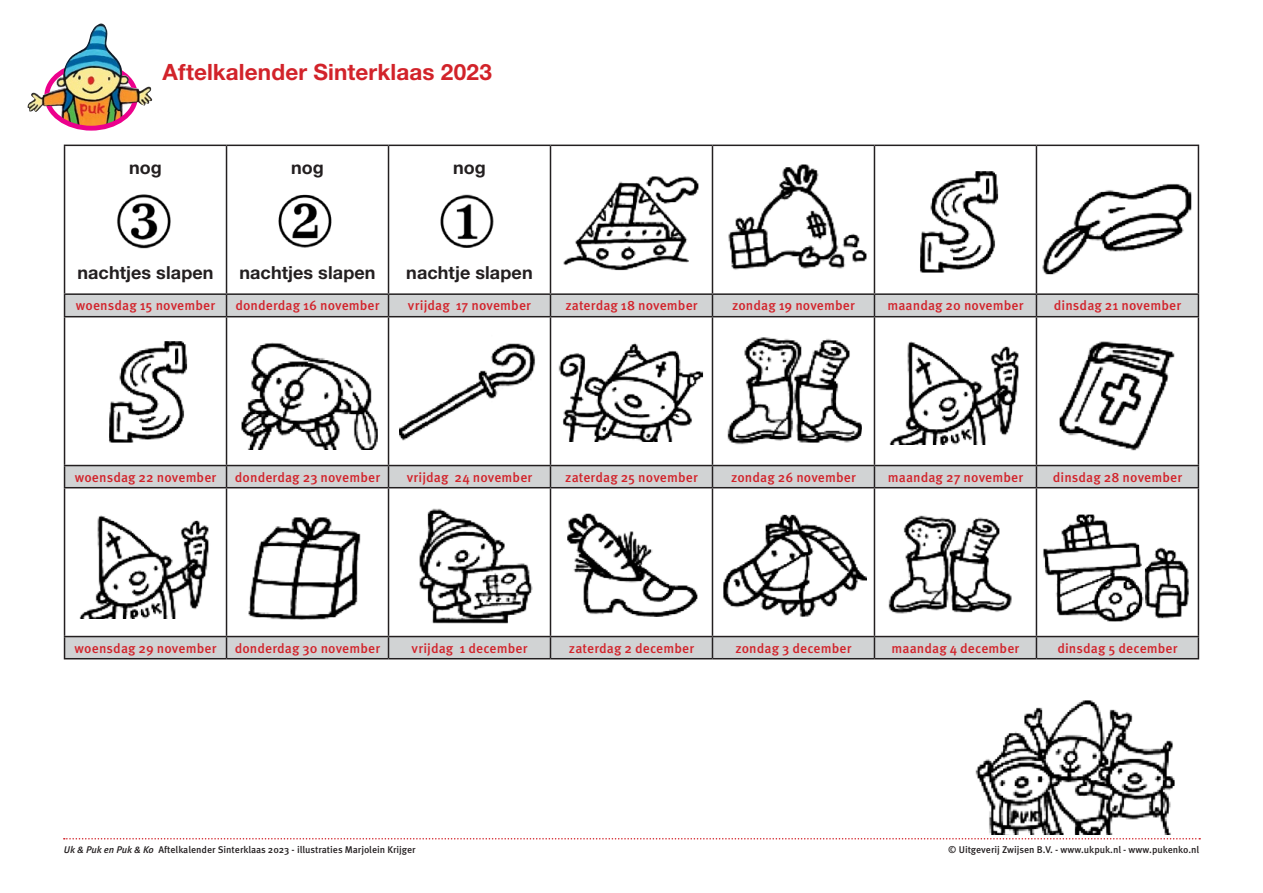
<style>
.page{position:relative;width:1263px;height:893px;background:#fff}
.page>*{position:absolute;margin:0;border:0;box-sizing:border-box;transform-origin:0 0}
.t1{font:700 22.5px "Helvetica Neue LT Std";letter-spacing:.005em;color:#d2232a}
.t2{font:700 18px "Helvetica Neue LT Std";letter-spacing:.005em;color:#231f20}
.t3{font:500 13.5px "Meta OT";letter-spacing:.005em;color:#d2232a}
.t4{font:500 9.75px "Meta OT";color:#231f20}
.s1{font-style:italic}
</style>
<div class="page">
<svg style="left:65px;top:295px;width:1133px;height:363px"></svg>
<hr style="left:64px;top:145px;width:162px;height:1px;background:#231f20">
<hr style="left:64px;top:146px;width:1px;height:147px;background:#231f20">
<hr style="left:226px;top:145px;width:162px;height:1px;background:#231f20">
<hr style="left:226px;top:146px;width:1px;height:147px;background:#231f20">
<hr style="left:388px;top:145px;width:162px;height:1px;background:#231f20">
<hr style="left:388px;top:146px;width:1px;height:147px;background:#231f20">
<hr style="left:550px;top:145px;width:162px;height:1px;background:#231f20">
<hr style="left:550px;top:146px;width:1px;height:147px;background:#231f20">
<hr style="left:712px;top:145px;width:162px;height:1px;background:#231f20">
<hr style="left:712px;top:146px;width:1px;height:147px;background:#231f20">
<hr style="left:874px;top:145px;width:162px;height:1px;background:#231f20">
<hr style="left:874px;top:146px;width:1px;height:147px;background:#231f20">
<hr style="left:1036px;top:145px;width:163px;height:1px;background:#231f20">
<hr style="left:1036px;top:146px;width:1px;height:147px;background:#231f20">
<hr style="left:1198px;top:146px;width:1px;height:147px;background:#231f20">
<hr style="left:64px;top:293px;width:162px;height:2px;background:#231f20">
<svg style="left:64px;top:295px;width:1px;height:21px"></svg>
<hr style="left:226px;top:293px;width:162px;height:2px;background:#231f20">
<svg style="left:226px;top:295px;width:1px;height:21px"></svg>
<hr style="left:388px;top:293px;width:162px;height:2px;background:#231f20">
<svg style="left:388px;top:295px;width:1px;height:21px"></svg>
<hr style="left:550px;top:293px;width:162px;height:2px;background:#231f20">
<svg style="left:550px;top:295px;width:1px;height:21px"></svg>
<hr style="left:712px;top:293px;width:162px;height:2px;background:#231f20">
<svg style="left:712px;top:295px;width:1px;height:21px"></svg>
<hr style="left:874px;top:293px;width:162px;height:2px;background:#231f20">
<svg style="left:874px;top:295px;width:1px;height:21px"></svg>
<hr style="left:1036px;top:293px;width:163px;height:2px;background:#231f20">
<svg style="left:1036px;top:295px;width:1px;height:21px"></svg>
<svg style="left:1198px;top:295px;width:1px;height:21px"></svg>
<hr style="left:64px;top:316px;width:162px;height:1px;background:#231f20">
<hr style="left:64px;top:317px;width:1px;height:148px;background:#231f20">
<hr style="left:226px;top:316px;width:162px;height:1px;background:#231f20">
<hr style="left:226px;top:317px;width:1px;height:148px;background:#231f20">
<hr style="left:388px;top:316px;width:162px;height:1px;background:#231f20">
<hr style="left:388px;top:317px;width:1px;height:148px;background:#231f20">
<hr style="left:550px;top:316px;width:162px;height:1px;background:#231f20">
<hr style="left:550px;top:317px;width:1px;height:148px;background:#231f20">
<hr style="left:712px;top:316px;width:162px;height:1px;background:#231f20">
<hr style="left:712px;top:317px;width:1px;height:148px;background:#231f20">
<hr style="left:874px;top:316px;width:162px;height:1px;background:#231f20">
<hr style="left:874px;top:317px;width:1px;height:148px;background:#231f20">
<hr style="left:1036px;top:316px;width:163px;height:1px;background:#231f20">
<hr style="left:1036px;top:317px;width:1px;height:148px;background:#231f20">
<hr style="left:1198px;top:317px;width:1px;height:148px;background:#231f20">
<hr style="left:64px;top:465px;width:162px;height:1px;background:#231f20">
<svg style="left:64px;top:466px;width:1px;height:21px"></svg>
<hr style="left:226px;top:465px;width:162px;height:1px;background:#231f20">
<svg style="left:226px;top:466px;width:1px;height:21px"></svg>
<hr style="left:388px;top:465px;width:162px;height:1px;background:#231f20">
<svg style="left:388px;top:466px;width:1px;height:21px"></svg>
<hr style="left:550px;top:465px;width:162px;height:1px;background:#231f20">
<svg style="left:550px;top:466px;width:1px;height:21px"></svg>
<hr style="left:712px;top:465px;width:162px;height:1px;background:#231f20">
<svg style="left:712px;top:466px;width:1px;height:21px"></svg>
<hr style="left:874px;top:465px;width:162px;height:1px;background:#231f20">
<svg style="left:874px;top:466px;width:1px;height:21px"></svg>
<hr style="left:1036px;top:465px;width:163px;height:1px;background:#231f20">
<svg style="left:1036px;top:466px;width:1px;height:21px"></svg>
<svg style="left:1198px;top:466px;width:1px;height:21px"></svg>
<hr style="left:64px;top:487px;width:162px;height:1px;background:#231f20">
<hr style="left:64px;top:488px;width:1px;height:148px;background:#231f20">
<hr style="left:226px;top:487px;width:162px;height:1px;background:#231f20">
<hr style="left:226px;top:488px;width:1px;height:148px;background:#231f20">
<hr style="left:388px;top:487px;width:162px;height:1px;background:#231f20">
<hr style="left:388px;top:488px;width:1px;height:148px;background:#231f20">
<hr style="left:550px;top:487px;width:162px;height:1px;background:#231f20">
<hr style="left:550px;top:488px;width:1px;height:148px;background:#231f20">
<hr style="left:712px;top:487px;width:162px;height:1px;background:#231f20">
<hr style="left:712px;top:488px;width:1px;height:148px;background:#231f20">
<hr style="left:874px;top:487px;width:162px;height:1px;background:#231f20">
<hr style="left:874px;top:488px;width:1px;height:148px;background:#231f20">
<hr style="left:1036px;top:487px;width:163px;height:1px;background:#231f20">
<hr style="left:1036px;top:488px;width:1px;height:148px;background:#231f20">
<hr style="left:1198px;top:488px;width:1px;height:148px;background:#231f20">
<hr style="left:64px;top:636px;width:162px;height:1px;background:#231f20">
<svg style="left:64px;top:637px;width:1px;height:21px"></svg>
<hr style="left:226px;top:636px;width:162px;height:1px;background:#231f20">
<svg style="left:226px;top:637px;width:1px;height:21px"></svg>
<hr style="left:388px;top:636px;width:162px;height:1px;background:#231f20">
<svg style="left:388px;top:637px;width:1px;height:21px"></svg>
<hr style="left:550px;top:636px;width:162px;height:1px;background:#231f20">
<svg style="left:550px;top:637px;width:1px;height:21px"></svg>
<hr style="left:712px;top:636px;width:162px;height:1px;background:#231f20">
<svg style="left:712px;top:637px;width:1px;height:21px"></svg>
<hr style="left:874px;top:636px;width:162px;height:1px;background:#231f20">
<svg style="left:874px;top:637px;width:1px;height:21px"></svg>
<hr style="left:1036px;top:636px;width:163px;height:1px;background:#231f20">
<svg style="left:1036px;top:637px;width:1px;height:21px"></svg>
<svg style="left:1198px;top:637px;width:1px;height:21px"></svg>
<hr style="left:64px;top:658px;width:162px;height:1px;background:#231f20">
<hr style="left:226px;top:658px;width:162px;height:1px;background:#231f20">
<hr style="left:388px;top:658px;width:162px;height:1px;background:#231f20">
<hr style="left:550px;top:658px;width:162px;height:1px;background:#231f20">
<hr style="left:712px;top:658px;width:162px;height:1px;background:#231f20">
<hr style="left:874px;top:658px;width:162px;height:1px;background:#231f20">
<hr style="left:1036px;top:658px;width:163px;height:1px;background:#231f20">
<img style="left:563px;top:176px;width:135px;height:95px">
<img style="left:117px;top:194px;width:54px;height:55px">
<img style="left:278px;top:194px;width:54px;height:54px">
<img style="left:440px;top:194px;width:54px;height:54px">
<img style="left:106px;top:340px;width:87px;height:110px">
<img style="left:238px;top:336px;width:142px;height:114px">
<img style="left:727px;top:332px;width:135px;height:113px">
<img style="left:558px;top:338px;width:148px;height:103px">
<img style="left:400px;top:334px;width:138px;height:107px">
<img style="left:1054px;top:332px;width:127px;height:119px">
<img style="left:71px;top:509px;width:149px;height:109px">
<img style="left:242px;top:513px;width:125px;height:106px">
<img style="left:559px;top:508px;width:147px;height:109px">
<img style="left:722px;top:509px;width:145px;height:109px">
<img style="left:1041px;top:511px;width:152px;height:111px">
<img style="left:885px;top:511px;width:129px;height:103px">
<img style="left:881px;top:335px;width:149px;height:109px">
<img style="left:728px;top:164px;width:139px;height:106px">
<img style="left:412px;top:505px;width:126px;height:118px">
<img style="left:975px;top:700px;width:200px;height:135px">
<img style="left:920px;top:171px;width:79px;height:102px">
<img style="left:1042px;top:183px;width:150px;height:92px">
<svg style="left:64px;top:838px;width:1136px;height:1px"></svg>
<svg style="left:50px;top:113px;width:82px;height:18px"></svg>
<img style="left:28px;top:23px;width:124px;height:90px">
<p class="t1" style="left:163px;top:58px;width:331px">Aftelkalender Sinterklaas 2023</p>
<p class="t2" style="left:129px;top:156px;width:34px">nog</p>
<p class="t2" style="left:291px;top:156px;width:34px">nog</p>
<p class="t2" style="left:453px;top:156px;width:34px">nog</p>
<p class="t2" style="left:77px;top:261px;width:138px">nachtjes slapen</p>
<p class="t2" style="left:239px;top:261px;width:138px">nachtjes slapen</p>
<p class="t2" style="left:406px;top:261px;width:128px">nachtje slapen</p>
<p class="t3" style="left:76px;top:297px;width:141px">woensdag 15 november</p>
<p class="t3" style="left:235px;top:297px;width:146px">donderdag 16 november</p>
<p class="t3" style="left:408px;top:297px;width:125px">vrijdag 17 november</p>
<p class="t3" style="left:565px;top:297px;width:134px">zaterdag 18 november</p>
<p class="t3" style="left:732px;top:297px;width:124px">zondag 19 november</p>
<p class="t3" style="left:887px;top:297px;width:138px">maandag 20 november</p>
<p class="t3" style="left:1054px;top:297px;width:129px">dinsdag 21 november</p>
<p class="t3" style="left:75px;top:468px;width:143px">woensdag 22 november</p>
<p class="t3" style="left:235px;top:468px;width:147px">donderdag 23 november</p>
<p class="t3" style="left:407px;top:468px;width:127px">vrijdag 24 november</p>
<p class="t3" style="left:565px;top:468px;width:134px">zaterdag 25 november</p>
<p class="t3" style="left:731px;top:468px;width:126px">zondag 26 november</p>
<p class="t3" style="left:888px;top:468px;width:137px">maandag 27 november</p>
<p class="t3" style="left:1053px;top:468px;width:131px">dinsdag 28 november</p>
<p class="t3" style="left:75px;top:639px;width:143px">woensdag 29 november</p>
<p class="t3" style="left:235px;top:639px;width:147px">donderdag 30 november</p>
<p class="t3" style="left:411px;top:639px;width:117px">vrijdag 1 december</p>
<p class="t3" style="left:569px;top:639px;width:127px">zaterdag 2 december</p>
<p class="t3" style="left:735px;top:639px;width:118px">zondag 3 december</p>
<p class="t3" style="left:891px;top:639px;width:129px">maandag 4 december</p>
<p class="t3" style="left:1057px;top:639px;width:122px">dinsdag 5 december</p>
<p class="t4" style="left:64px;top:843px;width:353px"><span class="s1">Uk &amp; Puk en Puk &amp; Ko</span> Aftelkalender Sinterklaas 2023 - illustraties Marjolein Krijger</p>
<p class="t4" style="left:948px;top:843px;width:252px">© Uitgeverij Zwijsen B.V. - www.ukpuk.nl - www.pukenko.nl</p>
</div>
